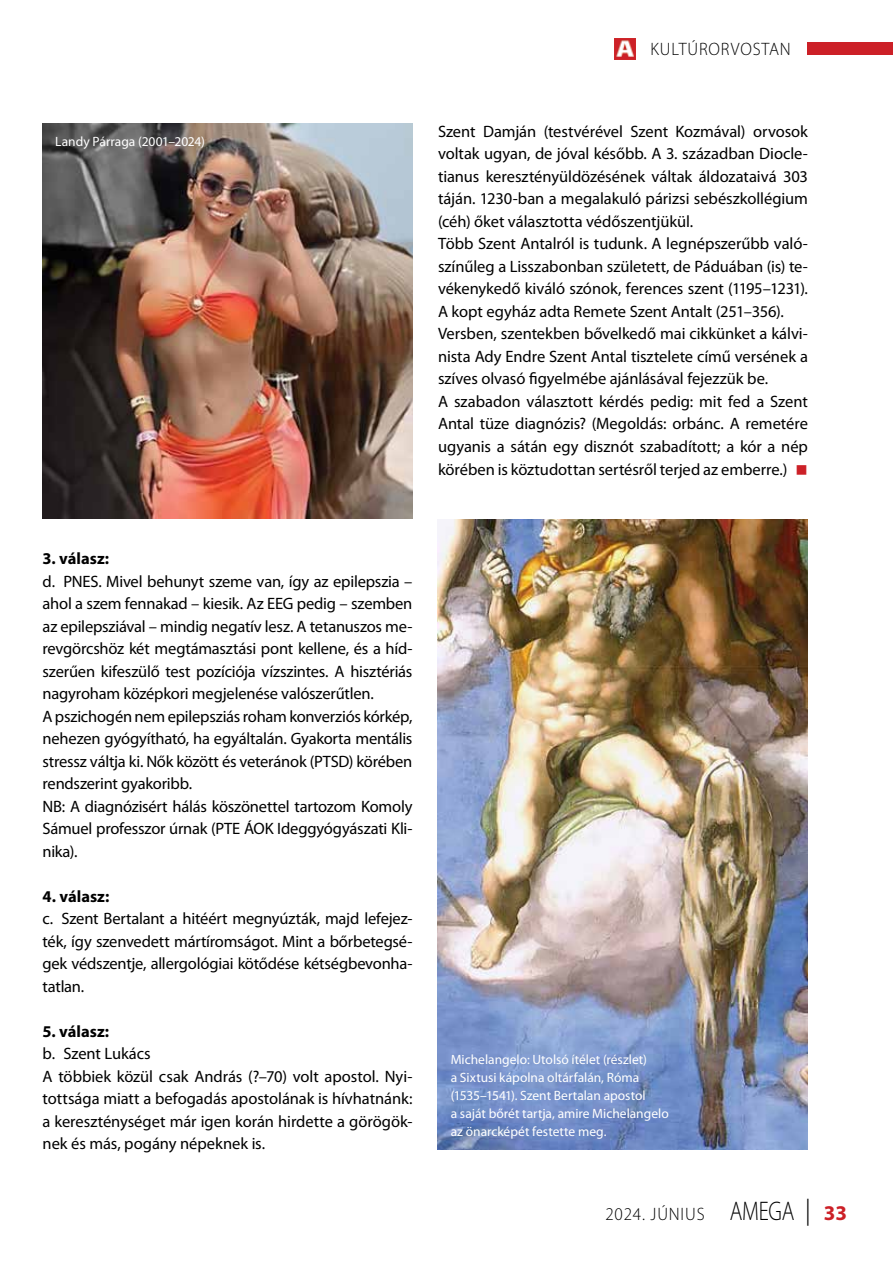
<style>
.page{position:relative;width:893px;height:1263px;background:#fff}
.page>*{position:absolute;margin:0;border:0;box-sizing:border-box;transform-origin:0 0}
.t1{font:300 18px "Myriad Pro";letter-spacing:.05em;color:#000;scale:.95 1}
.t2{font:16.5px/22.5px "Myriad Pro";letter-spacing:-.005em;color:#000}
.t3{font:700 16.5px "Myriad Pro";color:#000}
.t4{font:13.5px/18px "Myriad Pro";color:#fff}
.s1{color:#cc2027}
.s2{font-size:27px}
.s3{font-size:27px;color:#000101}
.s4{font-weight:700;font-size:21px;color:#cc2027}
</style>
<div class="page">
<div style="left:808px;top:43px;width:85px;height:12px;background:#cc2027"></div>
<img style="left:614px;top:38px;width:22px;height:22px">
<img style="left:43px;top:123px;width:369px;height:396px">
<img style="left:438px;top:520px;width:370px;height:629px">
<p class="t4" style="left:55px;top:132px;width:151px">Landy Párraga (2001–2024)</p>
<p class="t1" style="left:651px;top:39px;width:149px">KULTÚRORVOSTAN</p>
<p class="t2" style="left:438px;top:120px;width:371px">Szent Damján (testvérével Szent Kozmával) orvosok voltak ugyan, de jóval később. A 3. században Diocle&shy;tianus keresztényüldözésének váltak áldozataivá 303 táján. 1230-ban a megalakuló párizsi sebészkollégium (céh) őket választotta védőszentjükül.<br>Több Szent Antalról is tudunk. A legnépszerűbb való&shy;színűleg a Lisszabonban született, de Páduában (is) te&shy;vékenykedő kiváló szónok, ferences szent (1195–1231).<br>A kopt egyház adta Remete Szent Antalt (251–356).<br>Versben, szentekben bővelkedő mai cikkünket a kálvi&shy;nista Ady Endre Szent Antal tisztelete című versének a szíves olvasó figyelmébe ajánlásával fejezzük be.<br>A szabadon választott kérdés pedig: mit fed a Szent Antal tüze diagnózis? (Megoldás: orbánc. A remetére ugyanis a sátán egy disznót szabadított; a kór a nép körében is köztudottan sertésről terjed az emberre.) <span class="s1">■</span></p>
<p class="t3" style="left:43px;top:548px;width:68px">3. válasz:</p>
<p class="t2" style="left:43px;top:570px;width:371px">d. PNES. Mivel behunyt szeme van, így az epilepszia – ahol a szem fennakad – kiesik. Az EEG pedig – szemben az epilepsziával – mindig negatív lesz. A tetanuszos me&shy;revgörcshöz két megtámasztási pont kellene, és a híd&shy;szerűen kifeszülő test pozíciója vízszintes. A hisztériás nagyroham középkori megjelenése valószerűtlen.<br>A pszichogén nem epilepsziás roham konverziós kórkép, nehezen gyógyítható, ha egyáltalán. Gyakorta mentális stressz váltja ki. Nők között és veteránok (PTSD) körében rendszerint gyakoribb.<br>NB: A diagnózisért hálás köszönettel tartozom Komoly Sámuel professzor úrnak (PTE ÁOK Ideggyógyászati Kli&shy;nika).</p>
<p class="t3" style="left:43px;top:885px;width:68px">4. válasz:</p>
<p class="t2" style="left:43px;top:907px;width:371px;text-align:justify">c. Szent Bertalant a hitéért megnyúzták, majd lefejez&shy;ték, így szenvedett mártíromságot. Mint a bőrbetegsé&shy;gek védszentje, allergológiai kötődése kétségbevonha&shy;tatlan.</p>
<p class="t3" style="left:43px;top:1020px;width:68px">5. válasz:</p>
<p class="t2" style="left:43px;top:1042px;width:371px">b. Szent Lukács<br>A többiek közül csak András (?–70) volt apostol. Nyi&shy;tottsága miatt a befogadás apostolának is hívhatnánk: a kereszténységet már igen korán hirdette a görögök&shy;nek és más, pogány népeknek is.</p>
<p class="t4" style="left:451px;top:1051px;width:220px">Michelangelo: Utolsó ítélet (részlet)<br>a Sixtusi kápolna oltárfalán, Róma (1535–1541). Szent Bertalan apostol<br>a saját bőrét tartja, amire Michelangelo az önarcképét festette meg.</p>
<p class="t1" style="left:605px;top:1204px;width:256px">2024. JÚNIUS <span class="s2">AMEGA</span> <span class="s3">|</span> <span class="s4">33</span></p>
</div>
